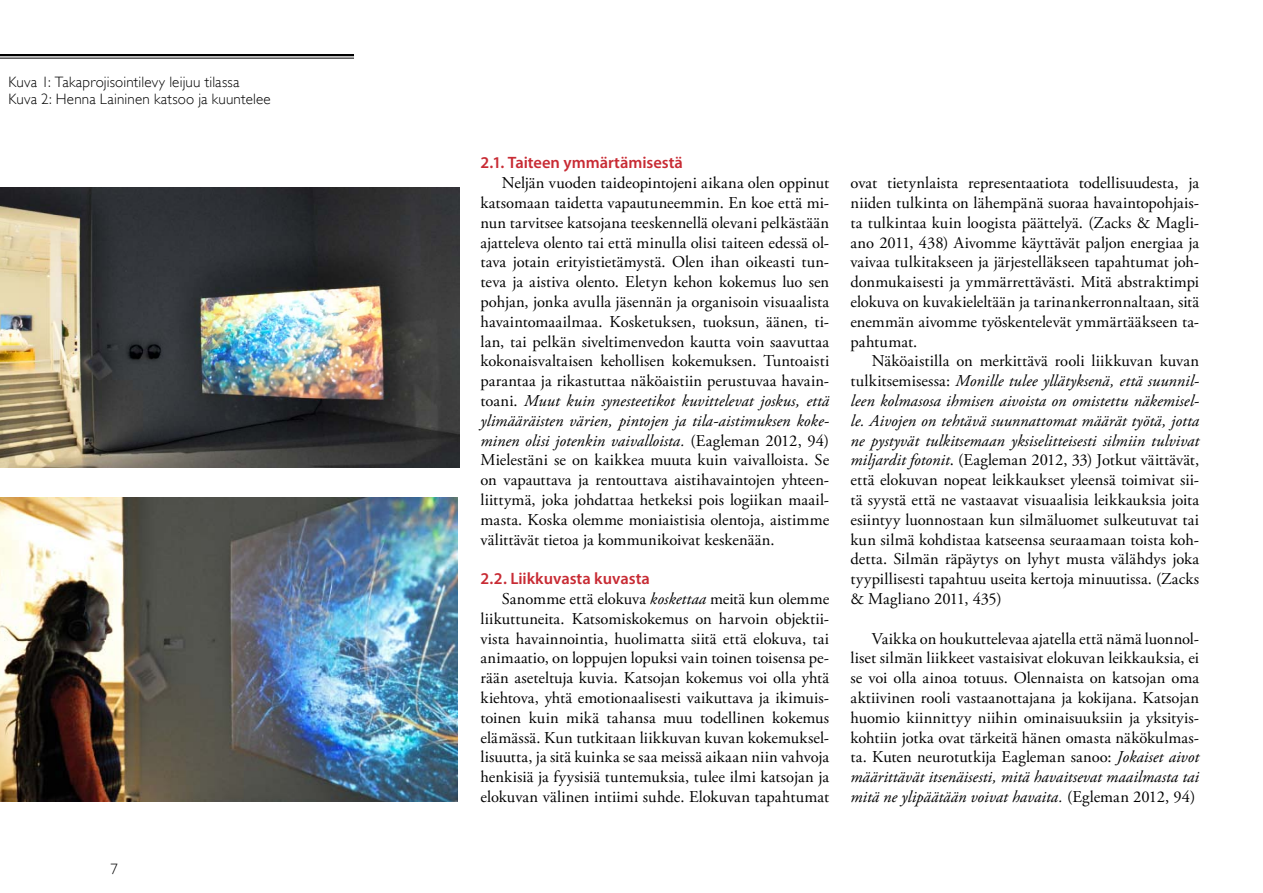
<style>
.page{position:relative;width:1263px;height:893px;background:#fff}
.page>*{position:absolute;margin:0;border:0;box-sizing:border-box;transform-origin:0 0}
.t1{font:16.5px/19.8px "Adobe Garamond Pro";letter-spacing:.005em;color:#000;text-align:justify}
.t2{font:600 16.5px "Myriad Pro";color:#c82b34}
.t3{font:300 15px/16.5px "Gill Sans";letter-spacing:.01em;color:#000}
.s1{font-style:italic}
</style>
<div class="page">
<img style="left:0;top:187px;width:459px;height:280px">
<img style="left:0;top:497px;width:457px;height:304px">
<hr style="left:0;top:54px;width:354px;height:2px;background:#000">
<hr style="left:0;top:58px;width:354px;height:1px;background:#000">
<p class="t3" style="left:8px;top:74px;width:264px">Kuva 1: Takaprojisointilevy leijuu tilassa<br>Kuva 2: H enna Laininen katsoo ja kuuntelee</p>
<p class="t3" style="left:111px;top:861px;width:9px">7</p>
<p class="t2" style="left:480px;top:152px;width:204px">2.1. Taiteen ymmärtämisestä</p>
<p class="t1" style="left:480px;top:174px;width:350px;text-indent:21px">Neljän vuoden taideopintojeni aikana olen oppinut katsomaan taidetta vapautuneemmin. En koe että mi&shy;nun tarvitsee katsojana teeskennellä olevani pelkästään ajatteleva olento tai että minulla olisi taiteen edessä ol&shy;tava jotain erityistietämystä. Olen ihan oikeasti tun&shy;teva ja aistiva olento. Eletyn kehon kokemus luo sen pohjan, jonka avulla jäsennän ja organisoin visuaalista havaintomaailmaa. Kosketuksen, tuoksun, äänen, ti&shy;lan, tai pelkän siveltimenvedon kautta voin saavuttaa kokonaisvaltaisen kehollisen kokemuksen. Tuntoaisti parantaa ja rikastuttaa näköaistiin perustuvaa havain&shy;toani. <span class="s1">Muut kuin synesteetikot kuvittelevat joskus, että ylimääräisten värien, pintojen ja tila-aistimuksen koke&shy;minen olisi jotenkin vaivalloista.</span> (Eagleman 2012, 94)<br>Mielestäni se on kaikkea muuta kuin vaivalloista. Se on vapauttava ja rentouttava aistihavaintojen yhteen&shy;liittymä, joka johdattaa hetkeksi pois logiikan maail&shy;masta. Koska olemme moniaistisia olentoja, aistimme välittävät tietoa ja kommunikoivat keskenään.</p>
<p class="t2" style="left:480px;top:568px;width:171px">2.2. Liikkuvasta kuvasta</p>
<p class="t1" style="left:480px;top:589px;width:350px;text-indent:21px">Sanomme että elokuva <span class="s1">koskettaa</span> meitä kun olemme liikuttuneita. Katsomiskokemus on harvoin objektii&shy;vista havainnointia, huolimatta siitä että elokuva, tai animaatio, on loppujen lopuksi vain toinen toisensa pe&shy;rään aseteltuja kuvia. Katsojan kokemus voi olla yhtä kiehtova, yhtä emotionaalisesti vaikuttava ja ikimuis&shy;toinen kuin mikä tahansa muu todellinen kokemus elämässä. Kun tutkitaan liikkuvan kuvan kokemuksel&shy;lisuutta, ja sitä kuinka se saa meissä aikaan niin vahvoja henkisiä ja fyysisiä tuntemuksia, tulee ilmi katsojan ja elokuvan välinen intiimi suhde. Elokuvan tapahtumat</p>
<p class="t1" style="left:850px;top:174px;width:350px">ovat tietynlaista representaatiota todellisuudesta, ja niiden tulkinta on lähempänä suoraa havaintopohjais&shy;ta tulkintaa kuin loogista päättelyä. (Zacks &amp; Magli&shy;ano 2011, 438) Aivomme käyttävät paljon energiaa ja vaivaa tulkitakseen ja järjestelläkseen tapahtumat joh&shy;donmukaisesti ja ymmärrettävästi. Mitä abstraktimpi elokuva on kuvakieleltään ja tarinankerronnaltaan, sitä enemmän aivomme työskentelevät ymmärtääkseen ta&shy;pahtumat.</p>
<p class="t1" style="left:850px;top:352px;width:350px;text-indent:21px">Näköaistilla on merkittävä rooli liikkuvan kuvan tulkitsemisessa: <span class="s1">Monille tulee yllätyksenä, että suunnil&shy;leen kolmasosa ihmisen aivoista on omistettu näkemisel&shy;le. Aivojen on tehtävä suunnattomat määrät työtä, jotta ne pystyvät tulkitsemaan yksiselitteisesti silmiin tulvivat miljardit fotonit</span>. (Eagleman 2012, 33) Jotkut väittävät, että elokuvan nopeat leikkaukset yleensä toimivat sii&shy;tä syystä että ne vastaavat visuaalisia leikkauksia joita esiintyy luonnostaan kun silmäluomet sulkeutuvat tai kun silmä kohdistaa katseensa seuraamaan toista koh&shy;detta. Silmän räpäytys on lyhyt musta välähdys joka tyypillisesti tapahtuu useita kertoja minuutissa. (Zacks &amp; Magliano 2011, 435)</p>
<p class="t1" style="left:850px;top:629px;width:350px;text-indent:21px">Vaikka on houkuttelevaa ajatella että nämä luonnol&shy;liset silmän liikkeet vastaisivat elokuvan leikkauksia, ei se voi olla ainoa totuus. Olennaista on katsojan oma aktiivinen rooli vastaanottajana ja kokijana. Katsojan huomio kiinnittyy niihin ominaisuuksiin ja yksityis&shy;kohtiin jotka ovat tärkeitä hänen omasta näkökulmas&shy;ta. Kuten neurotutkija Eagleman sanoo: <span class="s1">Jokaiset aivot määrittävät itsenäisesti, mitä havaitsevat maailmasta tai mitä ne ylipäätään voivat havaita.</span> (Egleman 2012, 94)</p>
</div>
